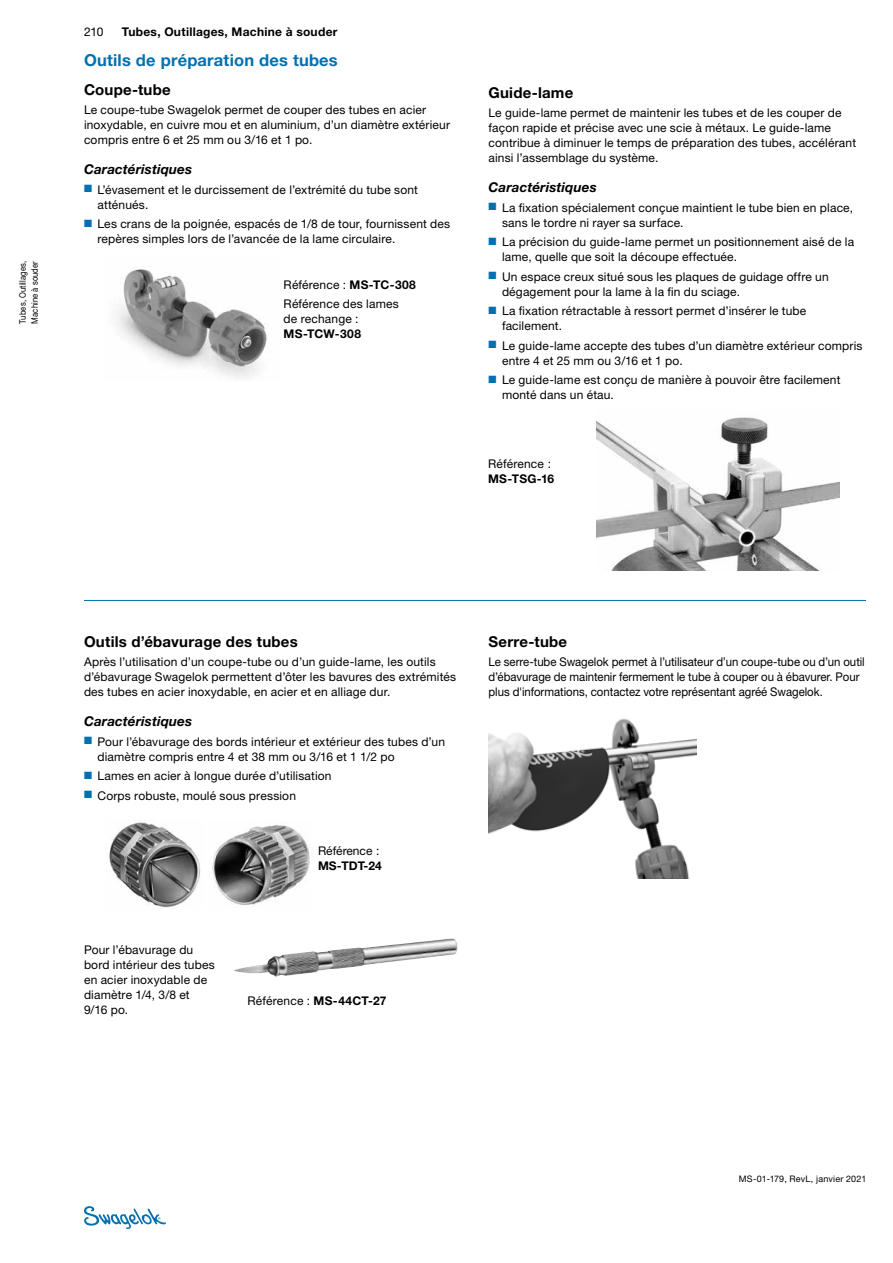
<style>
.page{position:relative;width:893px;height:1263px;background:#fff}
.page>*{position:absolute;margin:0;border:0;box-sizing:border-box;transform-origin:0 0}
.t1{font:700 16.5px "Helvetica Neue LT Std";letter-spacing:.01em;color:#0070af}
.t2{font:700 15px "Helvetica Neue LT Std";letter-spacing:.015em;color:#000}
.t3{font:italic 700 13.5px "Helvetica Neue LT Std";letter-spacing:.01em;color:#000}
.t4{font:12px/15px "Helvetica Neue LT Std";letter-spacing:.015em;color:#000}
.t5{font:12px/15px "Helvetica Neue LT Std";letter-spacing:-.005em;color:#000;scale:.95 1}
.t6{font:700 12px "Helvetica Neue LT Std";letter-spacing:.02em;color:#000}
.t7{font:9px/12px "Helvetica Neue LT Std";letter-spacing:.01em;color:#000;scale:.85 1}
.t8{font:9px "Helvetica Neue LT Std";letter-spacing:.01em;color:#000}
.s1{color:#0070af}
.s2{font-weight:700}
</style>
<div class="page">
<svg style="left:84px;top:1206px;width:82px;height:23px"></svg>
<img style="left:116px;top:269px;width:151px;height:109px">
<img style="left:596px;top:417px;width:243px;height:154px">
<img style="left:109px;top:822px;width:92px;height:86px">
<img style="left:212px;top:825px;width:98px;height:80px">
<img style="left:234px;top:938px;width:224px;height:39px">
<hr style="left:84px;top:600px;width:782px;height:1px;background:#0070af">
<img style="left:488px;top:718px;width:208px;height:160px">
<p class="t7" style="left:17px;top:323px;width:75px;rotate:-90deg">Tubes, Outillages,<br>Machine à souder</p>
<p class="t4" style="left:84px;top:24px;width:21px">210</p>
<p class="t6" style="left:122px;top:24px;width:217px">Tubes, Outillages, Machine à souder</p>
<h1 class="t1" style="left:84px;top:50px;width:255px">Outils de préparation des tubes</h1>
<p class="t2" style="left:84px;top:80px;width:88px">Coupe-tube</p>
<p class="t4" style="left:84px;top:102px;width:368px">Le coupe-tube Swagelok permet de couper des tubes en acier inoxydable, en cuivre mou et en aluminium, d’un diamètre extérieur compris entre 6 et 25 mm ou 3/16 et 1 po.</p>
<p class="t3" style="left:84px;top:161px;width:110px">Caractéristiques</p>
<p class="t4" style="left:98px;top:182px;width:322px;text-indent:-14px"><span class="s1">■</span> L’évasement et le durcissement de l’extrémité du tube sont atténués.</p>
<p class="t4" style="left:98px;top:216px;width:354px;text-indent:-14px"><span class="s1">■</span> Les crans de la poignée, espacés de 1/8 de tour, fournissent des repères simples lors de l’avancée de la lame circulaire.</p>
<p class="t4" style="left:284px;top:274px;width:134px;line-height:19.5px">Référence : <span class="s2">MS-TC-308<br></span>Référence des lames</p>
<p class="t4" style="left:284px;top:311px;width:76px">de rechange :</p>
<p class="t6" style="left:284px;top:326px;width:79px">MS-TCW-308</p>
<p class="t2" style="left:488px;top:83px;width:86px">Guide-lame</p>
<p class="t4" style="left:488px;top:105px;width:369px">Le guide-lame permet de maintenir les tubes et de les couper de façon rapide et précise avec une scie à métaux. Le guide-lame contribue à diminuer le temps de préparation des tubes, accélérant ainsi l’assemblage du système.</p>
<p class="t3" style="left:488px;top:179px;width:110px">Caractéristiques</p>
<p class="t4" style="left:502px;top:200px;width:353px;text-indent:-14px"><span class="s1">■</span> La fixation spécialement conçue maintient le tube bien en place, sans le tordre ni rayer sa surface.</p>
<p class="t4" style="left:502px;top:234px;width:354px;text-indent:-14px"><span class="s1">■</span> La précision du guide-lame permet un positionnement aisé de la lame, quelle que soit la découpe effectuée.</p>
<p class="t4" style="left:502px;top:269px;width:328px;text-indent:-14px"><span class="s1">■</span> Un espace creux situé sous les plaques de guidage offre un dégagement pour la lame à la fin du sciage.</p>
<p class="t4" style="left:502px;top:303px;width:306px;text-indent:-14px"><span class="s1">■</span> La fixation rétractable à ressort permet d’insérer le tube facilement.</p>
<p class="t4" style="left:502px;top:338px;width:362px;text-indent:-14px"><span class="s1">■</span> Le guide-lame accepte des tubes d’un diamètre extérieur compris entre 4 et 25 mm ou 3/16 et 1 po.</p>
<p class="t4" style="left:502px;top:372px;width:340px;text-indent:-14px"><span class="s1">■</span> Le guide-lame est conçu de manière à pouvoir être facilement monté dans un étau.</p>
<p class="t4" style="left:488px;top:456px;width:64px">Référence :</p>
<p class="t6" style="left:488px;top:471px;width:68px">MS-TSG-16</p>
<p class="t2" style="left:84px;top:632px;width:215px">Outils d’ébavurage des tubes</p>
<p class="t4" style="left:84px;top:654px;width:374px">Après l’utilisation d’un coupe-tube ou d’un guide-lame, les outils d’ébavurage Swagelok permettent d’ôter les bavures des extrémités des tubes en acier inoxydable, en acier et en alliage dur.</p>
<p class="t3" style="left:84px;top:713px;width:110px">Caractéristiques</p>
<p class="t4" style="left:98px;top:734px;width:349px;text-indent:-14px"><span class="s1">■</span> Pour l’ébavurage des bords intérieur et extérieur des tubes d’un diamètre compris entre 4 et 38 mm ou 3/16 et 1 1/2 po</p>
<p class="t4" style="left:84px;top:768px;width:249px"><span class="s1">■</span> Lames en acier à longue durée d’utilisation</p>
<p class="t4" style="left:84px;top:788px;width:214px"><span class="s1">■</span> Corps robuste, moulé sous pression</p>
<p class="t4" style="left:84px;top:942px;width:132px">Pour l’ébavurage du bord intérieur des tubes en acier inoxydable de diamètre 1/4, 3/8 et<br>9/16 po.</p>
<p class="t4" style="left:318px;top:843px;width:63px">Référence :</p>
<p class="t6" style="left:318px;top:858px;width:65px">MS-TDT-24</p>
<p class="t4" style="left:248px;top:993px;width:141px">Référence : <span class="s2">MS-44CT-27</span></p>
<p class="t2" style="left:489px;top:632px;width:80px">Serre-tube</p>
<p class="t5" style="left:489px;top:654px;width:397px">Le serre-tube Swagelok permet à l’utilisateur d’un coupe-tube ou d’un outil d’ébavurage de maintenir fermement le tube à couper ou à ébavurer. Pour plus d'informations, contactez votre représentant agréé Swagelok.</p>
<p class="t8" style="left:739px;top:1174px;width:129px">MS-01-179, RevL, janvier 2021</p>
</div>
